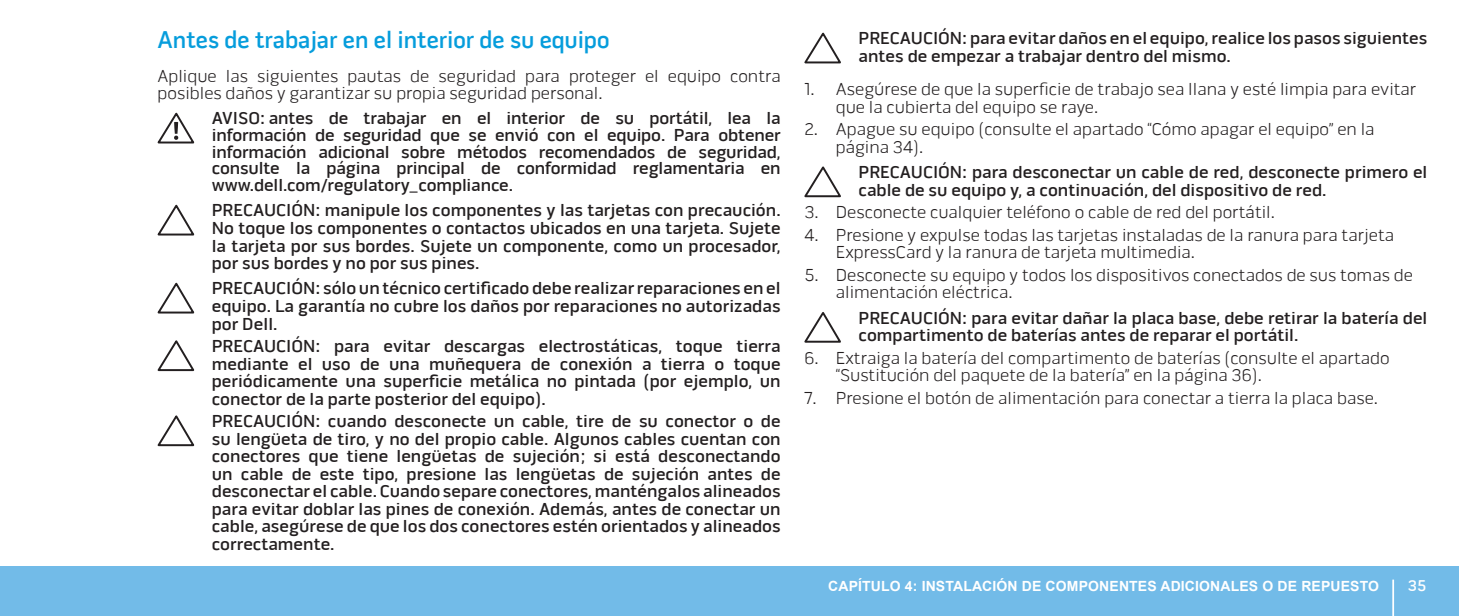
<style>
.page{position:relative;width:1459px;height:616px;background:#fff}
.page>*{position:absolute;margin:0;border:0;box-sizing:border-box;transform-origin:0 0}
.t1{font:600 24.5px "Pill Gothic 600 mg";color:#069ddc}
.t2{font:500 17.5px/17.5px "Pill Alt 600 mg";color:#231f20;text-align:justify}
.t3{font:300 17.5px/17.5px "Pill Alt 600 mg";color:#231f20}
.t4{font:500 15.75px "Pill Alt 600 mg";color:#fff}
.t5{font:700 14px "Arial";letter-spacing:.01em;color:#fff}
</style>
<div class="page">
<div style="left:0;top:566px;width:1458px;height:49px;background:#72bbe8"></div>
<hr style="left:1392px;top:579px;width:2px;height:36px;background:#fff">
<svg style="left:804px;top:33px;width:37px;height:30px"></svg>
<svg style="left:804px;top:166px;width:37px;height:31px"></svg>
<svg style="left:804px;top:312px;width:37px;height:30px"></svg>
<svg style="left:158px;top:113px;width:36px;height:30px"></svg>
<svg style="left:158px;top:204px;width:36px;height:31px"></svg>
<svg style="left:158px;top:282px;width:36px;height:31px"></svg>
<svg style="left:158px;top:340px;width:36px;height:31px"></svg>
<svg style="left:158px;top:415px;width:36px;height:31px"></svg>
<h1 class="t1" style="left:158px;top:25px;width:453px">Antes de trabajar en el interior de su equipo</h1>
<p class="t3" style="left:158px;top:67px;width:624px">Aplique las siguientes pautas de seguridad para proteger el equipo contra posibles daños y garantizar su propia seguridad personal.</p>
<p class="t2" style="left:212px;top:110px;width:570px;line-height:16.6px">AVISO: antes de trabajar en el interior de su portátil, lea la información de seguridad que se envió con el equipo. Para obtener información adicional sobre métodos recomendados de seguridad, consulte la página principal de conformidad reglamentaria en www.dell.com/regulatory_compliance.</p>
<p class="t2" style="left:212px;top:202px;width:570px">PRECAUCIÓN: manipule los componentes y las tarjetas con precaución.<br>No toque los componentes o contactos ubicados en una tarjeta. Sujete la tarjeta por sus bordes. Sujete un componente, como un procesador, por sus bordes y no por sus pines.</p>
<p class="t2" style="left:212px;top:280px;width:570px">PRECAUCIÓN: sólo un técnico certificado debe realizar reparaciones en el equipo. La garantía no cubre los daños por reparaciones no autorizadas por Dell.</p>
<p class="t2" style="left:212px;top:337px;width:570px">PRECAUCIÓN: para evitar descargas electrostáticas, toque tierra mediante el uso de una muñequera de conexión a tierra o toque periódicamente una superficie metálica no pintada (por ejemplo, un conector de la parte posterior del equipo).</p>
<p class="t2" style="left:212px;top:412px;width:570px">PRECAUCIÓN: cuando desconecte un cable, tire de su conector o de su lengüeta de tiro, y no del propio cable. Algunos cables cuentan con conectores que tiene lengüetas de sujeción; si está desconectando un cable de este tipo, presione las lengüetas de sujeción antes de desconectar el cable. Cuando separe conectores, manténgalos alineados para evitar doblar las pines de conexión. Además, antes de conectar un cable, asegúrese de que los dos conectores estén orientados y alineados correctamente.</p>
<p class="t2" style="left:858px;top:30px;width:570px">PRECAUCIÓN: para evitar daños en el equipo, realice los pasos siguientes antes de empezar a trabajar dentro del mismo.</p>
<p class="t3" style="left:836px;top:81px;width:582px;text-indent:-32px">1. Asegúrese de que la superficie de trabajo sea llana y esté limpia para evitar que la cubierta del equipo se raye.</p>
<p class="t3" style="left:836px;top:120px;width:540px;text-indent:-32px">2. Apague su equipo (consulte el apartado “Cómo apagar el equipo” en la página 34).</p>
<p class="t2" style="left:858px;top:163px;width:570px">PRECAUCIÓN: para desconectar un cable de red, desconecte primero el cable de su equipo y, a continuación, del dispositivo de red.</p>
<p class="t3" style="left:804px;top:203px;width:472px">3. Desconecte cualquier teléfono o cable de red del portátil.</p>
<p class="t3" style="left:836px;top:226px;width:560px;text-indent:-32px">4. Presione y expulse todas las tarjetas instaladas de la ranura para tarjeta<br>ExpressCard y la ranura de tarjeta multimedia.</p>
<p class="t3" style="left:836px;top:266px;width:578px;text-indent:-32px">5. Desconecte su equipo y todos los dispositivos conectados de sus tomas de alimentación eléctrica.</p>
<p class="t2" style="left:858px;top:309px;width:570px">PRECAUCIÓN: para evitar dañar la placa base, debe retirar la batería del compartimento de baterías antes de reparar el portátil.</p>
<p class="t3" style="left:836px;top:349px;width:555px;text-indent:-32px">6. Extraiga la batería del compartimento de baterías (consulte el apartado “Sustitución del paquete de la batería” en la página 36).</p>
<p class="t3" style="left:804px;top:389px;width:575px">7. Presione el botón de alimentación para conectar a tierra la placa base.</p>
<p class="t5" style="left:828px;top:576px;width:271px">CAPÍTULO 4: INSTALACIÓN DE COMPONENTE</p>
<p class="t5" style="left:1147px;top:576px;width:57px">S ADICION</p>
<p class="t5" style="left:1220px;top:576px;width:150px">ALES O DE REPUESTO</p>
<p class="t4" style="left:1407px;top:576px;width:20px">35</p>
</div>
